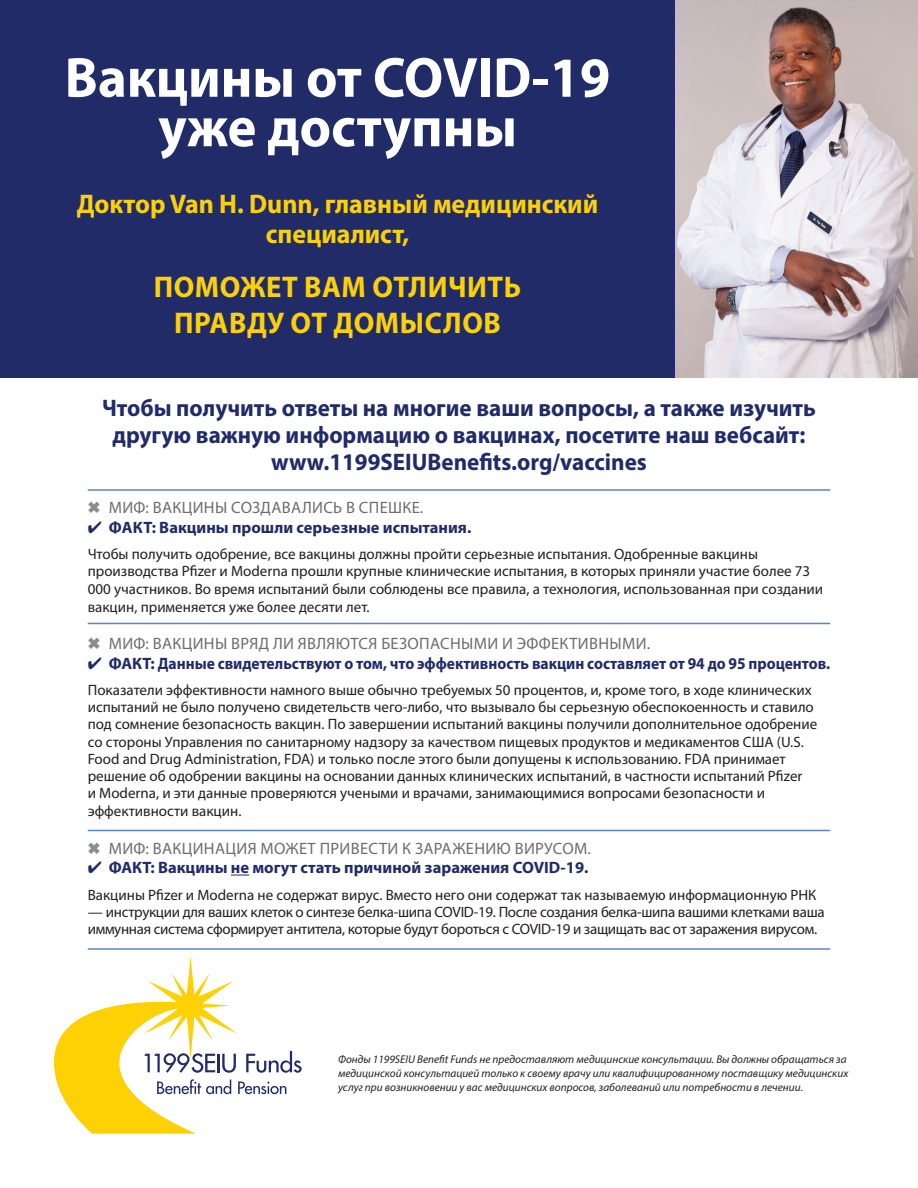
<style>
.page{position:relative;width:918px;height:1188px;background:#fff}
.page>*{position:absolute;margin:0;border:0;box-sizing:border-box;transform-origin:0 0}
.t1{font:700 57px/49.5px "Myriad Pro";color:#fff;text-align:center;scale:.96 1}
.t2{font:700 30px "Myriad Pro";letter-spacing:.02em;color:#fed105;scale:.96 1}
.t3{font:700 27px/30px "Myriad Pro";color:#fed105;text-align:center;scale:.96 1}
.t4{font:700 24px "Myriad Pro";color:#202b68;scale:.96 1}
.t5{font:700 16.5px "Myriad Pro";color:#202b68}
.t6{font:16.5px "Myriad Pro";letter-spacing:.02em;color:#6c6d70}
.t7{font:15px/17.4px "Myriad Pro";color:#231f20}
.t8{font:15px/17.2px "Myriad Pro";letter-spacing:-.02em;color:#231f20}
.t9{font:italic 11.25px/14.2px "Myriad Pro";color:#231f20}
</style>
<div class="page">
<div style="left:0;top:0;width:918px;height:378px;background:#202b68"></div>
<img style="left:675px;top:0;width:243px;height:378px">
<svg style="left:54px;top:957px;width:248px;height:177px"></svg>
<svg style="left:231px;top:875px;width:18px;height:1px"></svg>
<hr style="left:88px;top:623px;width:742px;height:1px;background:#5c84c3">
<hr style="left:88px;top:830px;width:742px;height:1px;background:#5c84c3">
<hr style="left:88px;top:948px;width:742px;height:2px;background:#5c84c3">
<hr style="left:88px;top:489px;width:742px;height:2px;background:#5c84c3">
<p class="t1" style="left:65px;top:51px;width:570px">Вакцины от COVID-19 уже доступны</p>
<p class="t3" style="left:77px;top:188px;width:545px">Доктор Van H. Dunn, главный медицинский специалист,</p>
<p class="t2" style="left:154px;top:267px;width:384px">ПОМОЖЕТ ВАМ ОТЛИЧИТЬ</p>
<p class="t2" style="left:174px;top:303px;width:342px">ПРАВДУ ОТ ДОМЫСЛОВ</p>
<p class="t4" style="left:102px;top:392px;width:745px">Чтобы получить ответы на многие ваши вопросы, а также изучить</p>
<p class="t4" style="left:113px;top:419px;width:723px">другую важную информацию о вакцинах, посетите наш вебсайт:</p>
<p class="t4" style="left:271px;top:446px;width:393px">www.1199SEIUBenefits.org/vaccines</p>
<p class="t6" style="left:109px;top:498px;width:316px">МИФ: ВАКЦИНЫ СОЗДАВАЛИСЬ В СПЕШКЕ.</p>
<p class="t5" style="left:88px;top:517px;width:385px">✔ ФАКТ: Вакцины прошли серьезные испытания.</p>
<p class="t7" style="left:88px;top:545px;width:737px">Чтобы получить одобрение, все вакцины должны пройти серьезные испытания. Одобренные вакцины производства Pfizer и Moderna прошли крупные клинические испытания, в которых приняли участие более 73<br>000 участников. Во время испытаний были соблюдены все правила, а технология, использованная при создании вакцин, применяется уже более десяти лет.</p>
<p class="t6" style="left:109px;top:633px;width:543px">МИФ: ВАКЦИНЫ ВРЯД ЛИ ЯВЛЯЮТСЯ БЕЗОПАСНЫМИ И ЭФФЕКТИВНЫМИ.</p>
<p class="t5" style="left:88px;top:652px;width:744px">✔ ФАКТ: Данные свидетельствуют о том, что эффективность вакцин составляет от 94 до 95 процентов.</p>
<p class="t7" style="left:88px;top:681px;width:731px">Показатели эффективности намного выше обычно требуемых 50 процентов, и, кроме того, в ходе клинических испытаний не было получено свидетельств чего-либо, что вызывало бы серьезную обеспокоенность и ставило под сомнение безопасность вакцин. По завершении испытаний вакцины получили дополнительное одобрение со стороны Управления по санитарному надзору за качеством пищевых продуктов и медикаментов США (U.S.<br>Food and Drug Administration, FDA) и только после этого были допущены к использованию. FDA принимает решение об одобрении вакцины на основании данных клинических испытаний, в частности испытаний Pfizer<br>и Moderna, и эти данные проверяются учеными и врачами, занимающимися вопросами безопасности и эффективности вакцин.</p>
<p class="t6" style="left:109px;top:838px;width:484px">МИФ: ВАКЦИНАЦИЯ МОЖЕТ ПРИВЕСТИ К ЗАРАЖЕНИЮ ВИРУСОМ.</p>
<p class="t5" style="left:88px;top:857px;width:502px">✔ ФАКТ: Вакцины не могут стать причиной заражения COVID-19.</p>
<p class="t7" style="left:88px;top:886px;width:730px">Вакцины Pfizer и Moderna не содержат вирус. Вместо него они содержат так называемую информационную РНК</p>
<p class="t8" style="left:88px;top:903px;width:739px">— инструкции для ваших клеток о синтезе белка-шипа COVID-19. После создания белка-шипа вашими клетками ваша иммунная система сформирует антитела, которые будут бороться с COVID-19 и защищать вас от заражения вирусом.</p>
<p class="t9" style="left:338px;top:1052px;width:512px">Фонды 1199SEIU Benefit Funds не предоставляют медицинские консультации. Вы должны обращаться за медицинской консультацией только к своему врачу или квалифицированному поставщику медицинских услуг при возникновении у вас медицинских вопросов, заболеваний или потребности в лечении.</p>
</div>
